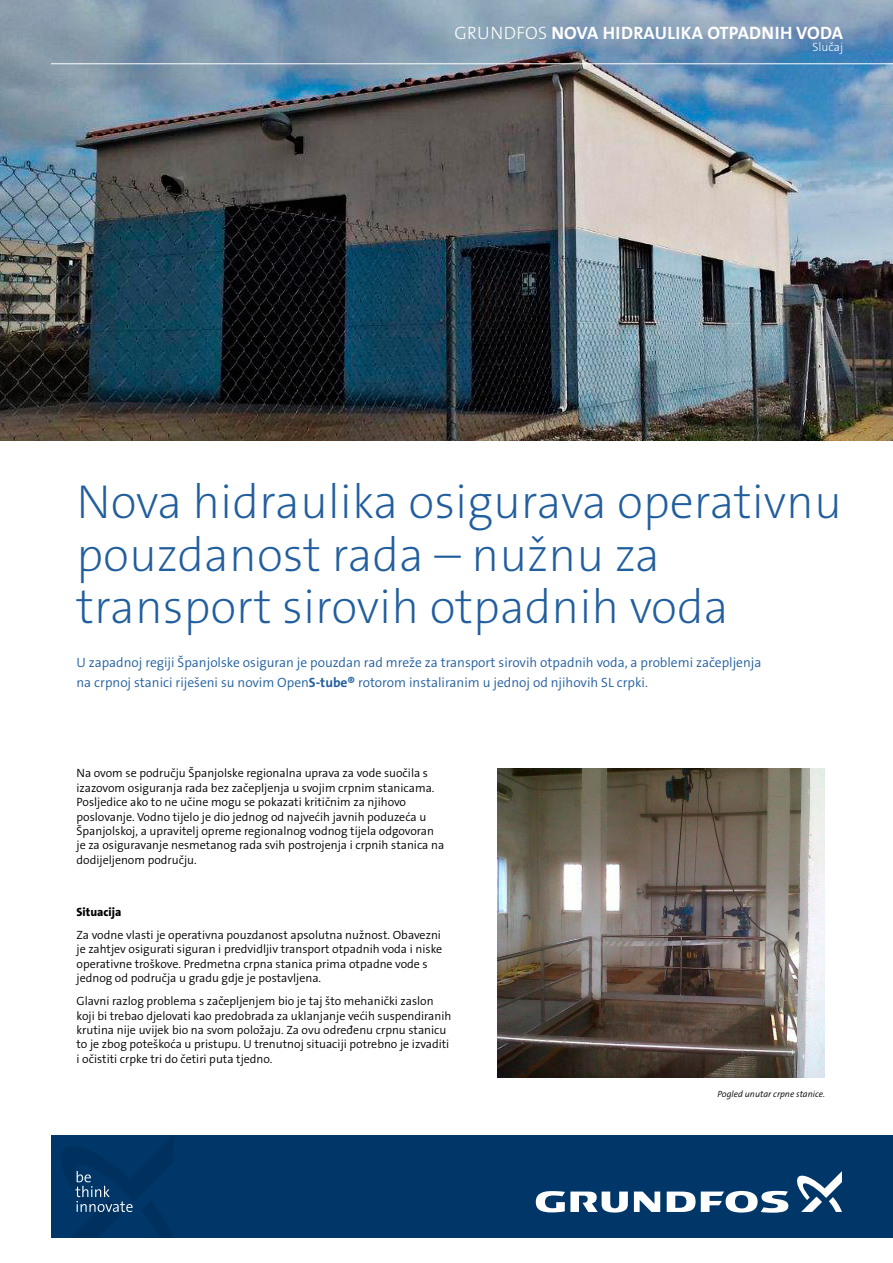
<style>
.page{position:relative;width:893px;height:1263px;background:#fff}
.page>*{position:absolute;margin:0;border:0;box-sizing:border-box;transform-origin:0 0}
.t1{font:48px/52.5px "Grundfos The Sans V2 OT 2 XL";color:#215e9e}
.t2{font:18px "Grundfos The Sans V2 OT 7 B";letter-spacing:.015em;color:#fff}
.t3{font:13.5px/19.5px "Grundfos The Sans V2 OT 4 SL";color:#215e9e}
.t4{font:12px/14.4px "Grundfos The Sans V2 OT 4 SL";color:#000}
.t5{font:12px "Grundfos The Sans V2 OT 8 XB";color:#000}
.t6{font:12px "Grundfos The Sans V2 OT 3 L";color:#fff}
.t7{font:9px "Grundfos The Sans V2 OT 4 SL Italic";color:#000}
.s1{font-family:"Grundfos The Sans V2 OT 3 L"}
.s2{font-family:"Grundfos The Sans V2 OT 7 B"}
</style>
<div class="page">
<img style="left:0;top:0;width:893px;height:441px">
<img style="left:498px;top:768px;width:327px;height:309px">
<div style="left:51px;top:1135px;width:842px;height:102px;background:#003768"></div>
<svg style="left:634px;top:1191px;width:26px;height:21px"></svg>
<svg style="left:536px;top:1191px;width:92px;height:21px"></svg>
<svg style="left:667px;top:1191px;width:121px;height:22px"></svg>
<svg style="left:797px;top:1171px;width:45px;height:41px"></svg>
<svg style="left:61px;top:1137px;width:112px;height:100px"></svg>
<hr style="left:51px;top:63px;width:842px;height:1px;background:#fff">
<h2 class="t2" style="left:454px;top:21px;width:390px"><span class="s1">GRUNDFOS</span> NOVA HIDRAULIKA OTPADNIH VODA</h2>
<p class="t6" style="left:812px;top:39px;width:32px">Slučaj</p>
<h1 class="t1" style="left:77px;top:476px;width:767px">Nova hidraulika osigurava operativnu pouzdanost rada – nužnu za transport sirovih otpadnih voda</h1>
<p class="t3" style="left:77px;top:653px;width:686px">U zapadnoj regiji Španjolske osiguran je pouzdan rad mreže za transport sirovih otpadnih voda, a problemi začepljenja na crpnoj stanici riješeni su novim Open<span class="s2">S-tube®</span> rotorom instaliranim u jednoj od njihovih SL crpki.</p>
<p class="t4" style="left:77px;top:766px;width:369px">Na ovom se području Španjolske regionalna uprava za vode suočila s izazovom osiguranja rada bez začepljenja u svojim crpnim stanicama.<br>Posljedice ako to ne učine mogu se pokazati kritičnim za njihovo poslovanje. Vodno tijelo je dio jednog od najvećih javnih poduzeća u Španjolskoj, a upravitelj opreme regionalnog vodnog tijela odgovoran je za osiguravanje nesmetanog rada svih postrojenja i crpnih stanica na dodijeljenom području.</p>
<p class="t5" style="left:77px;top:904px;width:46px">Situacija</p>
<p class="t4" style="left:77px;top:928px;width:367px">Za vodne vlasti je operativna pouzdanost apsolutna nužnost. Obavezni je zahtjev osigurati siguran i predvidljiv transport otpadnih voda i niske operativne troškove. Predmetna crpna stanica prima otpadne vode s jednog od područja u gradu gdje je postavljena.</p>
<p class="t4" style="left:77px;top:994px;width:376px">Glavni razlog problema s začepljenjem bio je taj što mehanički zaslon koji bi trebao djelovati kao predobrada za uklanjanje većih suspendiranih krutina nije uvijek bio na svom položaju. Za ovu određenu crpnu stanicu to je zbog poteškoća u pristupu. U trenutnoj situaciji potrebno je izvaditi i očistiti crpke tri do četiri puta tjedno.</p>
<p class="t7" style="left:717px;top:1088px;width:109px">Pogled unutar crpne stanice.</p>
</div>
